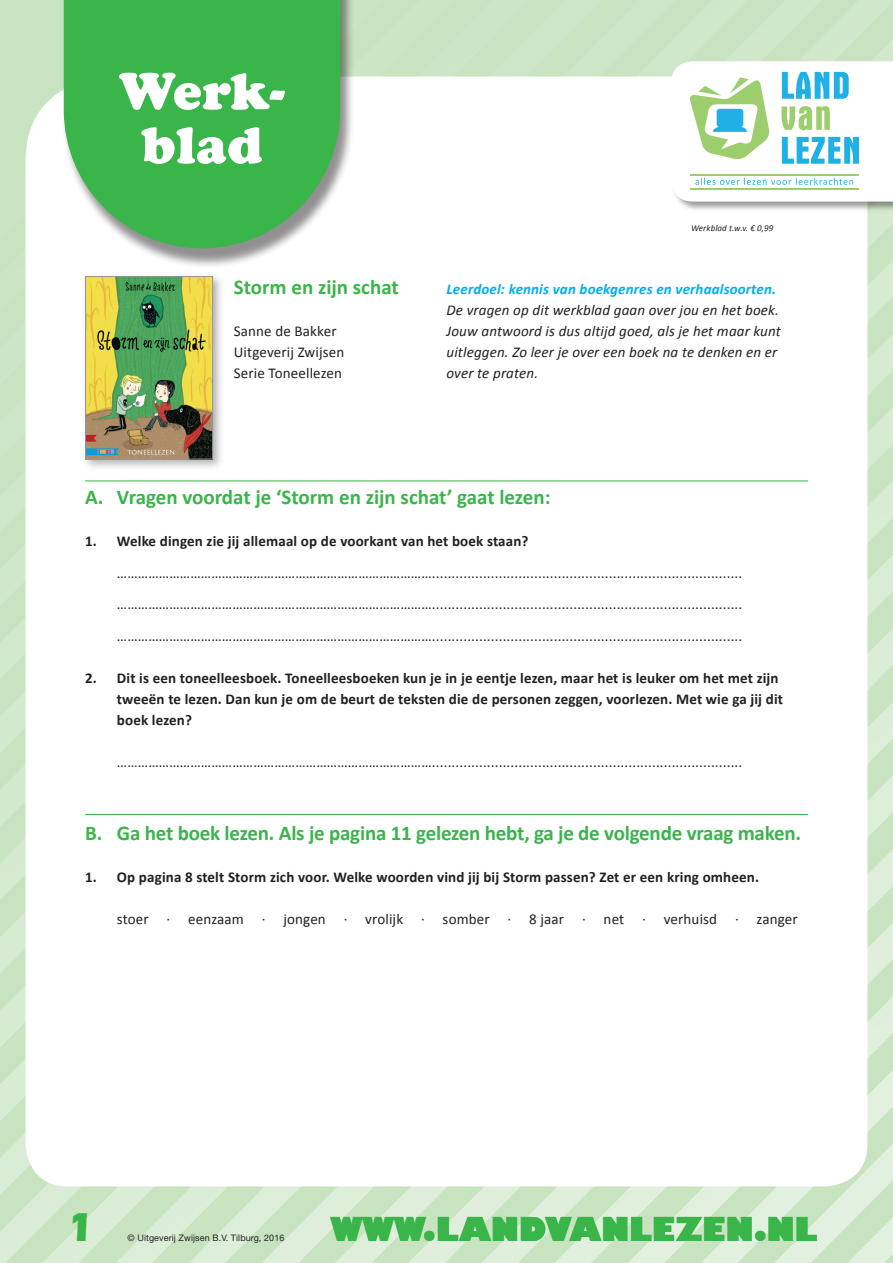
<style>
.page{position:relative;width:893px;height:1263px;background:#fff}
.page>*{position:absolute;margin:0;border:0;box-sizing:border-box;transform-origin:0 0}
.t1{font:900 54px/54px "Cooper";letter-spacing:.01em;color:#fff;text-align:center}
.t2{font:700 42px "Eras IT Cby BT";color:#3ab54a}
.t3{font:800 32.7px "Humanist 521 BT";color:#3ab54a}
.t4{font:700 21px "Calibri";letter-spacing:-.01em;color:#3ab54a}
.t5{font:15px/21px "Calibri";letter-spacing:.01em;color:#231f20}
.t6{font:700 15px/21px "Calibri";letter-spacing:.01em;color:#231f20}
.t7{font:italic 15px/21px "Calibri";letter-spacing:.01em;color:#231f20}
.t8{font:italic 700 15px "Calibri";letter-spacing:.01em;color:#00aeef}
.t9{font:9px "Helvetica Neue LT Std";letter-spacing:.01em;color:#231f20}
.t10{font:italic 9px "Calibri";letter-spacing:.01em;color:#231f20}
</style>
<div class="page">
<img style="left:0;top:0;width:597px;height:619px">
<img style="left:543px;top:40px;width:77px;height:54px">
<img style="left:489px;top:94px;width:80px;height:55px">
<img style="left:435px;top:149px;width:82px;height:54px">
<img style="left:381px;top:203px;width:84px;height:55px">
<img style="left:327px;top:258px;width:87px;height:53px">
<img style="left:273px;top:311px;width:90px;height:55px">
<img style="left:225px;top:366px;width:86px;height:56px">
<img style="left:165px;top:420px;width:93px;height:56px">
<img style="left:111px;top:474px;width:93px;height:57px">
<img style="left:57px;top:529px;width:93px;height:56px">
<img style="left:4px;top:583px;width:92px;height:54px">
<img style="left:0;top:637px;width:26px;height:55px">
<div style="left:672px;top:0;width:72px;height:39px;background:#c9e4c2"></div>
<div style="left:620px;top:38px;width:91px;height:39px;background:#cee6c8"></div>
<img style="left:569px;top:90px;width:51px;height:51px">
<img style="left:517px;top:141px;width:80px;height:55px">
<img style="left:465px;top:194px;width:91px;height:54px">
<img style="left:414px;top:246px;width:90px;height:53px">
<img style="left:363px;top:297px;width:89px;height:55px">
<img style="left:311px;top:349px;width:90px;height:55px">
<img style="left:260px;top:402px;width:89px;height:53px">
<img style="left:208px;top:453px;width:90px;height:54px">
<img style="left:156px;top:505px;width:90px;height:54px">
<img style="left:105px;top:557px;width:90px;height:54px">
<img style="left:53px;top:609px;width:90px;height:28px">
<img style="left:1px;top:661px;width:25px;height:52px">
<img style="left:0;top:713px;width:26px;height:53px">
<img style="left:691px;top:39px;width:92px;height:22px">
<img style="left:585px;top:146px;width:12px;height:54px">
<img style="left:532px;top:200px;width:65px;height:55px">
<img style="left:479px;top:252px;width:92px;height:56px">
<img style="left:426px;top:306px;width:92px;height:55px">
<img style="left:373px;top:359px;width:92px;height:54px">
<img style="left:320px;top:413px;width:92px;height:52px">
<img style="left:267px;top:465px;width:92px;height:54px">
<img style="left:214px;top:519px;width:92px;height:53px">
<img style="left:161px;top:572px;width:91px;height:47px">
<img style="left:109px;top:626px;width:34px;height:11px">
<img style="left:3px;top:732px;width:23px;height:53px">
<img style="left:0;top:785px;width:26px;height:37px">
<div style="left:785px;top:0;width:108px;height:61px;background:#cee6c8"></div>
<img style="left:572px;top:232px;width:25px;height:74px">
<img style="left:519px;top:286px;width:55px;height:73px">
<img style="left:466px;top:339px;width:55px;height:74px">
<img style="left:412px;top:393px;width:56px;height:74px">
<img style="left:359px;top:447px;width:55px;height:73px">
<img style="left:306px;top:500px;width:55px;height:74px">
<img style="left:252px;top:554px;width:56px;height:65px">
<img style="left:199px;top:607px;width:56px;height:12px">
<img style="left:0;top:822px;width:26px;height:74px">
<img style="left:839px;top:39px;width:54px;height:22px">
<img style="left:572px;top:306px;width:25px;height:73px">
<img style="left:519px;top:359px;width:55px;height:74px">
<img style="left:466px;top:413px;width:55px;height:74px">
<img style="left:412px;top:467px;width:56px;height:73px">
<img style="left:359px;top:520px;width:55px;height:74px">
<img style="left:306px;top:574px;width:55px;height:45px">
<img style="left:0;top:896px;width:26px;height:73px">
<img style="left:572px;top:379px;width:25px;height:74px">
<img style="left:519px;top:433px;width:55px;height:74px">
<img style="left:466px;top:487px;width:55px;height:73px">
<img style="left:412px;top:540px;width:56px;height:74px">
<img style="left:359px;top:594px;width:55px;height:25px">
<img style="left:0;top:969px;width:26px;height:74px">
<img style="left:867px;top:212px;width:26px;height:48px">
<img style="left:572px;top:453px;width:54px;height:74px">
<img style="left:519px;top:507px;width:55px;height:73px">
<img style="left:466px;top:560px;width:55px;height:59px">
<img style="left:412px;top:614px;width:56px;height:5px">
<img style="left:0;top:1043px;width:26px;height:73px">
<img style="left:867px;top:260px;width:26px;height:73px">
<img style="left:572px;top:527px;width:25px;height:73px">
<img style="left:519px;top:580px;width:55px;height:39px">
<img style="left:0;top:1116px;width:39px;height:74px">
<img style="left:867px;top:333px;width:26px;height:74px">
<img style="left:572px;top:600px;width:25px;height:19px">
<img style="left:39px;top:1176px;width:43px;height:45px">
<img style="left:0;top:1190px;width:41px;height:73px">
<img style="left:867px;top:407px;width:26px;height:74px">
<img style="left:138px;top:1186px;width:16px;height:19px">
<img style="left:82px;top:1186px;width:56px;height:73px">
<img style="left:29px;top:1221px;width:55px;height:42px">
<img style="left:867px;top:481px;width:26px;height:73px">
<img style="left:209px;top:1186px;width:17px;height:21px">
<img style="left:154px;top:1186px;width:55px;height:74px">
<img style="left:103px;top:1221px;width:54px;height:42px">
<img style="left:867px;top:554px;width:26px;height:74px">
<img style="left:226px;top:1186px;width:23px;height:76px">
<img style="left:176px;top:1223px;width:52px;height:40px">
<img style="left:249px;top:628px;width:644px;height:635px">
<img style="left:322px;top:702px;width:571px;height:561px">
<img style="left:395px;top:775px;width:498px;height:488px">
<img style="left:469px;top:849px;width:424px;height:414px">
<img style="left:542px;top:922px;width:351px;height:341px">
<img style="left:615px;top:996px;width:278px;height:267px">
<img style="left:688px;top:1070px;width:205px;height:193px">
<img style="left:761px;top:1143px;width:132px;height:120px">
<img style="left:835px;top:1217px;width:58px;height:46px">
<div style="left:0;top:0;width:62px;height:104px;background:#c7e3c0"></div>
<img style="left:0;top:0;width:31px;height:31px">
<div style="left:671px;top:61px;width:222px;height:151px;background:#231f20;opacity:.45"></div>
<svg style="left:671px;top:61px;width:222px;height:141px"></svg>
<div style="left:62px;top:0;width:293px;height:269px;background:#231f20;opacity:.5"></div>
<svg style="left:64px;top:0;width:276px;height:248px;background:#4cb95b"></svg>
<div style="left:81px;top:272px;width:144px;height:200px;background:#231f20;opacity:.35"></div>
<img style="left:87px;top:278px;width:124px;height:179px">
<div style="left:85px;top:276px;width:128px;height:183px;border:1px solid #939598"></div>
<hr style="left:85px;top:480px;width:723px;height:1px;background:#3ab54a">
<hr style="left:85px;top:814px;width:723px;height:1px;background:#3ab54a">
<h1 class="t1" style="left:119px;top:64px;width:167px">Werk&shy;blad</h1>
<h3 class="t4" style="left:234px;top:274px;width:166px">Storm en zijn schat</h3>
<p class="t5" style="left:234px;top:321px;width:112px">Sanne de Bakker<br>Uitgeverij Zwijsen<br>Serie Toneellezen</p>
<p class="t10" style="left:691px;top:222px;width:84px">Werkblad t.w.v. € 0,99</p>
<p class="t8" style="left:446px;top:279px;width:331px">Leerdoel: kennis van boekgenres en verhaalsoorten.</p>
<p class="t7" style="left:446px;top:299px;width:336px">De vragen op dit werkblad gaan over jou en het boek.<br>Jouw antwoord is dus altijd goed, als je het maar kunt uitleggen. Zo leer je over een boek na te denken en er over te praten.</p>
<h3 class="t4" style="left:85px;top:484px;width:467px">A. Vragen voordat je ‘Storm en zijn schat’ gaat lezen:</h3>
<p class="t6" style="left:85px;top:531px;width:445px">1. Welke dingen zie jij allemaal op de voorkant van het boek staan?</p>
<p class="t5" style="left:117px;top:557px;width:627px;line-height:31.5px;text-align:justify">………………………………………………………………………………............................................................................... ………………………………………………………………………………............................................................................... ………………………………………………………………………………...............................................................................</p>
<p class="t6" style="left:117px;top:667px;width:668px;text-indent:-32px">2. Dit is een toneelleesboek. Toneelleesboeken kun je in je eentje lezen, maar het is leuker om het met zijn tweeën te lezen. Dan kun je om de beurt de teksten die de personen zeggen, voorlezen. Met wie ga jij dit boek lezen?</p>
<p class="t5" style="left:117px;top:751px;width:627px">………………………………………………………………………………...............................................................................</p>
<h3 class="t4" style="left:85px;top:820px;width:718px">B. Ga het boek lezen. Als je pagina 11 gelezen hebt, ga je de volgende vraag maken.</h3>
<p class="t6" style="left:85px;top:867px;width:676px">1. Op pagina 8 stelt Storm zich voor. Welke woorden vind jij bij Storm passen? Zet er een kring omheen.</p>
<p class="t5" style="left:117px;top:909px;width:682px">stoer · eenzaam · jongen · vrolijk · somber · 8 jaar · net · verhuisd · zanger</p>
<h2 class="t2" style="left:68px;top:1201px;width:28px">1</h2>
<p class="t9" style="left:128px;top:1232px;width:158px">© Uitgeverij Zwijsen B.V. Tilburg, 2016</p>
<h3 class="t3" style="left:331px;top:1208px;width:488px">WWW.LANDVANLEZEN.NL</h3>
</div>
